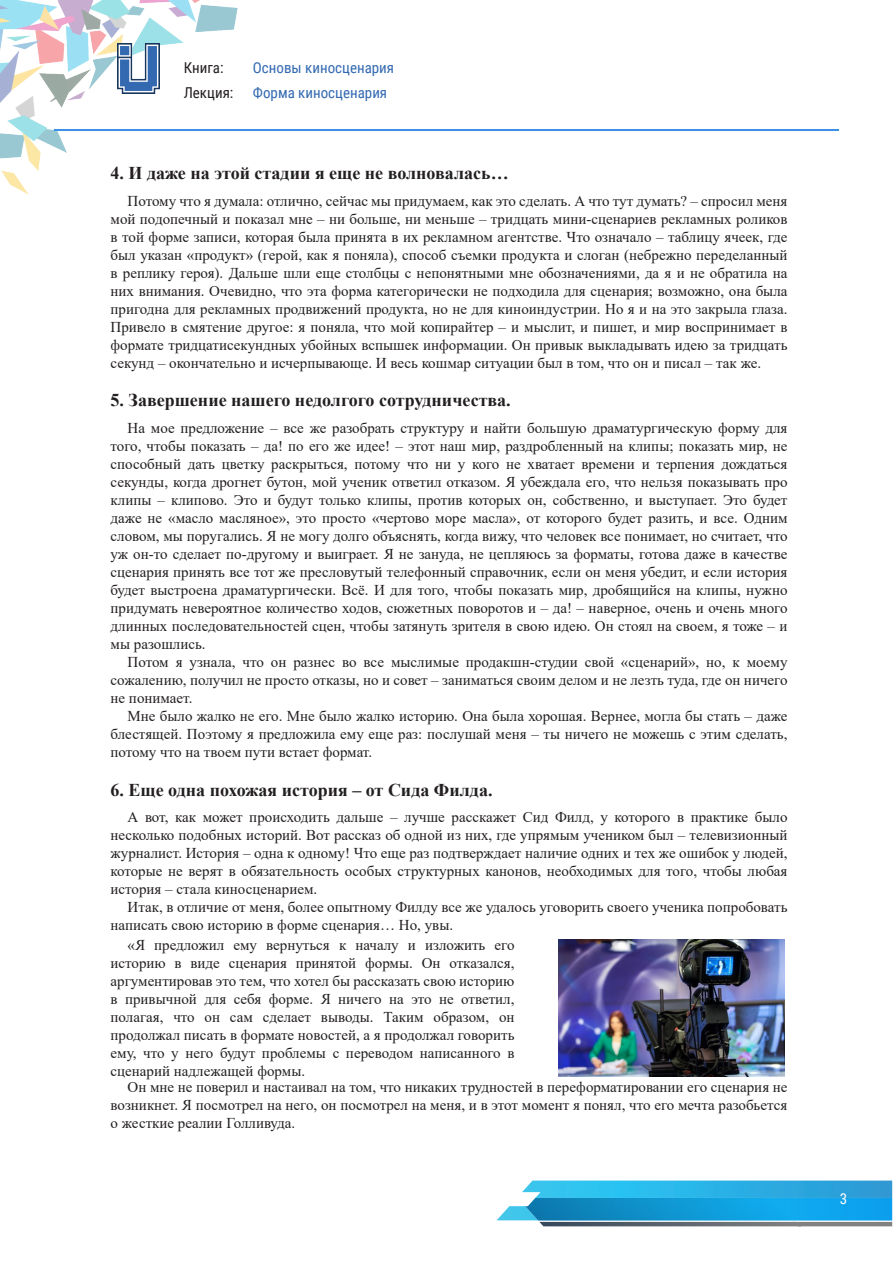
<style>
.page{position:relative;width:893px;height:1263px;background:#fff}
.page>*{position:absolute;margin:0;border:0;box-sizing:border-box;transform-origin:0 0}
.tema{font:700 18px "Times New Roman";color:#231f20}
.t1{font:15px/18px "Times New Roman";color:#231f20;text-align:justify}
.t2{font:15px/25.5px "Roboto Condensed";color:#3269b1}
.t3{font:15px/25.5px "Roboto Condensed";color:#231f20}
.t4{font:15px "Roboto Condensed";color:#fff}
</style>
<div class="page">
<svg style="left:497px;top:1180px;width:395px;height:46px;background:#5bb6d9"></svg>
<img style="left:525px;top:1198px;width:367px;height:22px">
<img style="left:0;top:0;width:238px;height:195px">
<hr style="left:54px;top:129px;width:785px;height:2px;background:#3b91e8">
<img style="left:118px;top:44px;width:41px;height:49px">
<img style="left:558px;top:940px;width:227px;height:137px">
<p class="t3" style="left:184px;top:54px;width:51px">Книга:<br>Лекция:</p>
<p class="t2" style="left:253px;top:54px;width:143px">Основы киносценария<br>Форма киносценария</p>
<p class="tema" style="left:111px;top:160px;width:400px">4. И даже на этой стадии я еще не волновалась…</p>
<p class="t1" style="left:111px;top:191px;width:678px;text-indent:17px">Потому что я думала: отлично, сейчас мы придумаем, как это сделать. А что тут думать? – спросил меня мой подопечный и показал мне – ни больше, ни меньше – тридцать мини-сценариев рекламных роликов в той форме записи, которая была принята в их рекламном агентстве. Что означало – таблицу ячеек, где был указан «продукт» (герой, как я поняла), способ съемки продукта и слоган (небрежно переделанный в реплику героя). Дальше шли еще столбцы с непонятными мне обозначениями, да я и не обратила на них внимания. Очевидно, что эта форма категорически не подходила для сценария; возможно, она была пригодна для рекламных продвижений продукта, но не для киноиндустрии. Но я и на это закрыла глаза.<br>Привело в смятение другое: я поняла, что мой копирайтер – и мыслит, и пишет, и мир воспринимает в формате тридцатисекундных убойных вспышек информации. Он привык выкладывать идею за тридцать секунд – окончательно и исчерпывающе. И весь кошмар ситуации был в том, что он и писал – так же.</p>
<p class="tema" style="left:111px;top:387px;width:402px">5. Завершение нашего недолгого сотрудничества.</p>
<p class="t1" style="left:111px;top:418px;width:678px;text-indent:17px">На мое предложение – все же разобрать структуру и найти большую драматургическую форму для того, чтобы показать – да! по его же идее! – этот наш мир, раздробленный на клипы; показать мир, не способный дать цветку раскрыться, потому что ни у кого не хватает времени и терпения дождаться секунды, когда дрогнет бутон, мой ученик ответил отказом. Я убеждала его, что нельзя показывать про клипы – клипово. Это и будут только клипы, против которых он, собственно, и выступает. Это будет даже не «масло масляное», это просто «чертово море масла», от которого будет разить, и все. Одним словом, мы поругались. Я не могу долго объяснять, когда вижу, что человек все понимает, но считает, что уж он-то сделает по-другому и выиграет. Я не зануда, не цепляюсь за форматы, готова даже в качестве сценария принять все тот же пресловутый телефонный справочник, если он меня убедит, и если история будет выстроена драматургически. Всё. И для того, чтобы показать мир, дробящийся на клипы, нужно придумать невероятное количество ходов, сюжетных поворотов и – да! – наверное, очень и очень много длинных последовательностей сцен, чтобы затянуть зрителя в свою идею. Он стоял на своем, я тоже – и мы разошлись.</p>
<p class="t1" style="left:111px;top:652px;width:678px;text-indent:17px">Потом я узнала, что он разнес во все мыслимые продакшн-студии свой «сценарий», но, к моему сожалению, получил не просто отказы, но и совет – заниматься своим делом и не лезть туда, где он ничего не понимает.</p>
<p class="t1" style="left:111px;top:706px;width:678px;text-indent:17px">Мне было жалко не его. Мне было жалко историю. Она была хорошая. Вернее, могла бы стать – даже блестящей. Поэтому я предложила ему еще раз: послушай меня – ты ничего не можешь с этим сделать, потому что на твоем пути встает формат.</p>
<p class="tema" style="left:111px;top:776px;width:383px">6. Еще одна похожая история – от Сида Филда.</p>
<p class="t1" style="left:111px;top:807px;width:678px;text-indent:17px">А вот, как может происходить дальше – лучше расскажет Сид Филд, у которого в практике было несколько подобных историй. Вот рассказ об одной из них, где упрямым учеником был – телевизионный журналист. История – одна к одному! Что еще раз подтверждает наличие одних и тех же ошибок у людей, которые не верят в обязательность особых структурных канонов, необходимых для того, чтобы любая история – стала киносценарием.</p>
<p class="t1" style="left:111px;top:897px;width:678px;text-indent:17px">Итак, в отличие от меня, более опытному Филду все же удалось уговорить своего ученика попробовать написать свою историю в форме сценария… Но, увы.</p>
<p class="t1" style="left:111px;top:936px;width:405px;text-indent:17px">«Я предложил ему вернуться к началу и изложить его историю в виде сценария принятой формы. Он отказался, аргументировав это тем, что хотел бы рассказать свою историю в привычной для себя форме. Я ничего на это не ответил, полагая, что он сам сделает выводы. Таким образом, он продолжал писать в формате новостей, а я продолжал говорить ему, что у него будут проблемы с переводом написанного в сценарий надлежащей формы.</p>
<p class="t1" style="left:111px;top:1077px;width:678px;text-indent:17px">Он мне не поверил и настаивал на том, что никаких трудностей в переформатировании его сценария не возникнет. Я посмотрел на него, он посмотрел на меня, и в этот момент я понял, что его мечта разобьется о жесткие реалии Голливуда.</p>
<p class="t4" style="left:840px;top:1188px;width:9px">3</p>
</div>
